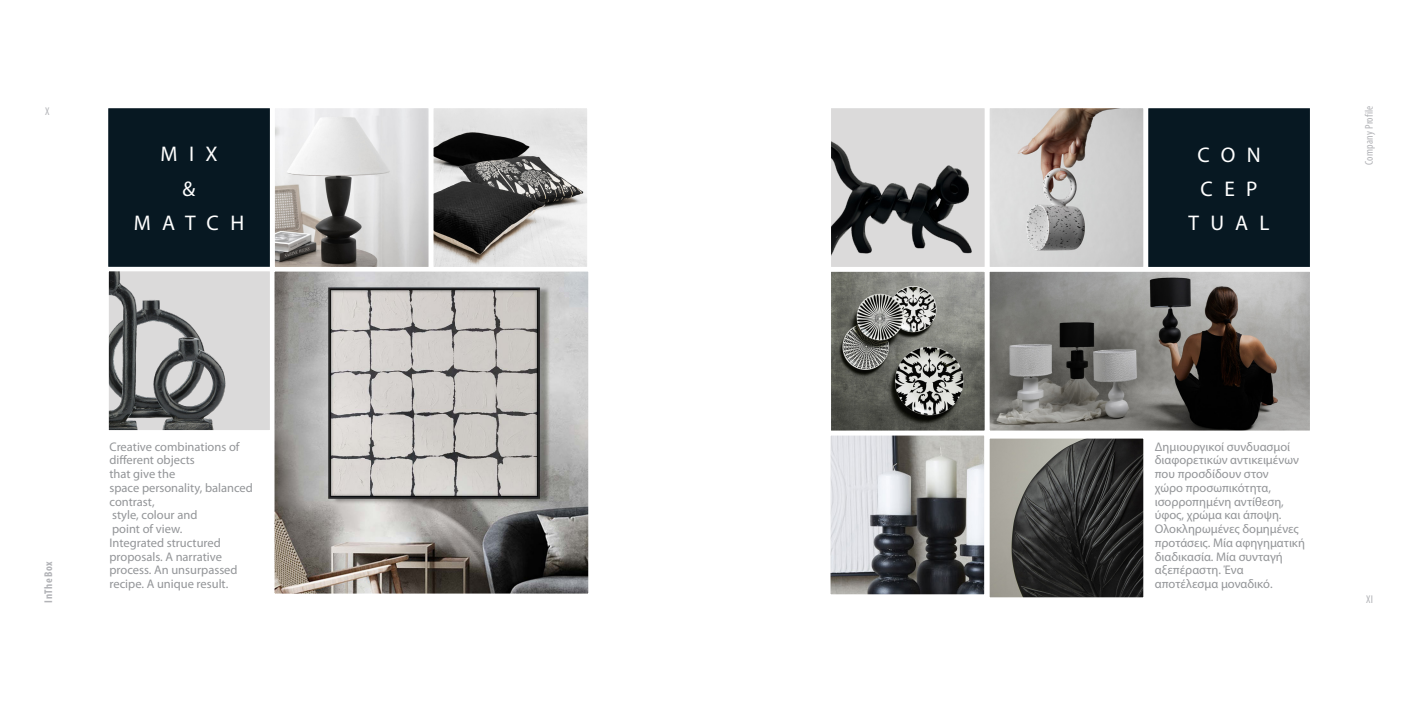
<style>
.page{position:relative;width:1418px;height:709px;background:#fff}
.page>*{position:absolute;margin:0;border:0;box-sizing:border-box;transform-origin:0 0}
.t1{font:21.25px/34px "Myriad Pro";letter-spacing:.54em;color:#fff;text-align:center}
.t2{font:12.5px/13.8px "Myriad Pro";color:#939598}
.t3{font:condensed 11.25px "Myriad Pro";letter-spacing:.02em;color:#b2b3b7}
.t4{font:700 condensed 11.25px "Myriad Pro";letter-spacing:.06em;color:#b2b3b7}
</style>
<div class="page">
<img style="left:990px;top:109px;width:152px;height:157px">
<div style="left:985px;top:104px;width:162px;height:167px;border:4px solid #fff"></div>
<div style="left:1146px;top:106px;width:165px;height:163px;background:#071822"></div>
<div style="left:1144px;top:104px;width:169px;height:167px;border:4px solid #fff"></div>
<div style="left:106px;top:106px;width:166px;height:163px;background:#071822"></div>
<div style="left:104px;top:104px;width:170px;height:166px;border:4px solid #fff"></div>
<img style="left:276px;top:109px;width:311px;height:483px">
<div style="left:271px;top:268px;width:321px;height:329px;border:4px solid #fff"></div>
<div style="left:271px;top:104px;width:161px;height:167px;border:4px solid #fff"></div>
<div style="left:107px;top:269px;width:165px;height:163px;background:#dbdada"></div>
<img style="left:110px;top:272px;width:116px;height:157px">
<div style="left:105px;top:267px;width:169px;height:167px;border:4px solid #fff"></div>
<svg style="left:832px;top:109px;width:151px;height:157px;background:#a4a3a4"></svg>
<div style="left:827px;top:104px;width:161px;height:167px;border:4px solid #fff"></div>
<img style="left:832px;top:273px;width:476px;height:156px">
<div style="left:827px;top:268px;width:161px;height:166px;border:4px solid #fff"></div>
<div style="left:430px;top:104px;width:161px;height:167px;border:4px solid #fff"></div>
<div style="left:985px;top:268px;width:328px;height:166px;border:4px solid #fff"></div>
<img style="left:990px;top:440px;width:152px;height:156px">
<div style="left:985px;top:435px;width:162px;height:166px;border:4px solid #fff"></div>
<img style="left:831px;top:437px;width:151px;height:156px">
<div style="left:826px;top:432px;width:161px;height:166px;border:4px solid #fff"></div>
<p class="t3" style="left:45px;top:104px;width:6px">X</p>
<p class="t1" style="left:160px;top:137px;width:59px">MIX</p>
<p class="t1" style="left:134px;top:171px;width:112px">&amp;<br>MATCH</p>
<p class="t4" style="left:41px;top:602px;width:43px;rotate:-90deg">InTheBox</p>
<p class="t2" style="left:109px;top:439px;width:132px">Creative combinations of different objects</p>
<p class="t2" style="left:109px;top:467px;width:67px">that give the</p>
<p class="t2" style="left:109px;top:480px;width:145px">space personality, balanced contrast,</p>
<p class="t2" style="left:112px;top:508px;width:87px">style, colour and</p>
<p class="t2" style="left:109px;top:522px;width:130px">point of view.<br>Integrated structured proposals. A narrative process. An unsurpassed recipe. A unique result.</p>
<p class="t1" style="left:1197px;top:137px;width:65px">CON</p>
<p class="t1" style="left:1200px;top:171px;width:59px">CEP</p>
<p class="t1" style="left:1188px;top:205px;width:83px">TUAL</p>
<p class="t3" style="left:1362px;top:165px;width:61px;rotate:-90deg">Company Profile</p>
<p class="t2" style="left:1154px;top:439px;width:146px">Δημιουργικοί συνδυασμοί διαφορετικών αντικειμένων που προσδίδουν στον χώρο προσωπικότητα, ισορροπημένη αντίθεση, ύφος, χρώμα και άποψη.</p>
<p class="t2" style="left:1154px;top:522px;width:152px">Ολοκληρωμένες δομημένες προτάσεις. Μία αφηγηματική διαδικασία. Μία συνταγή αξεπέραστη. Ένα αποτέλεσμα μοναδικό.</p>
<p class="t3" style="left:1365px;top:592px;width:8px">XI</p>
</div>
